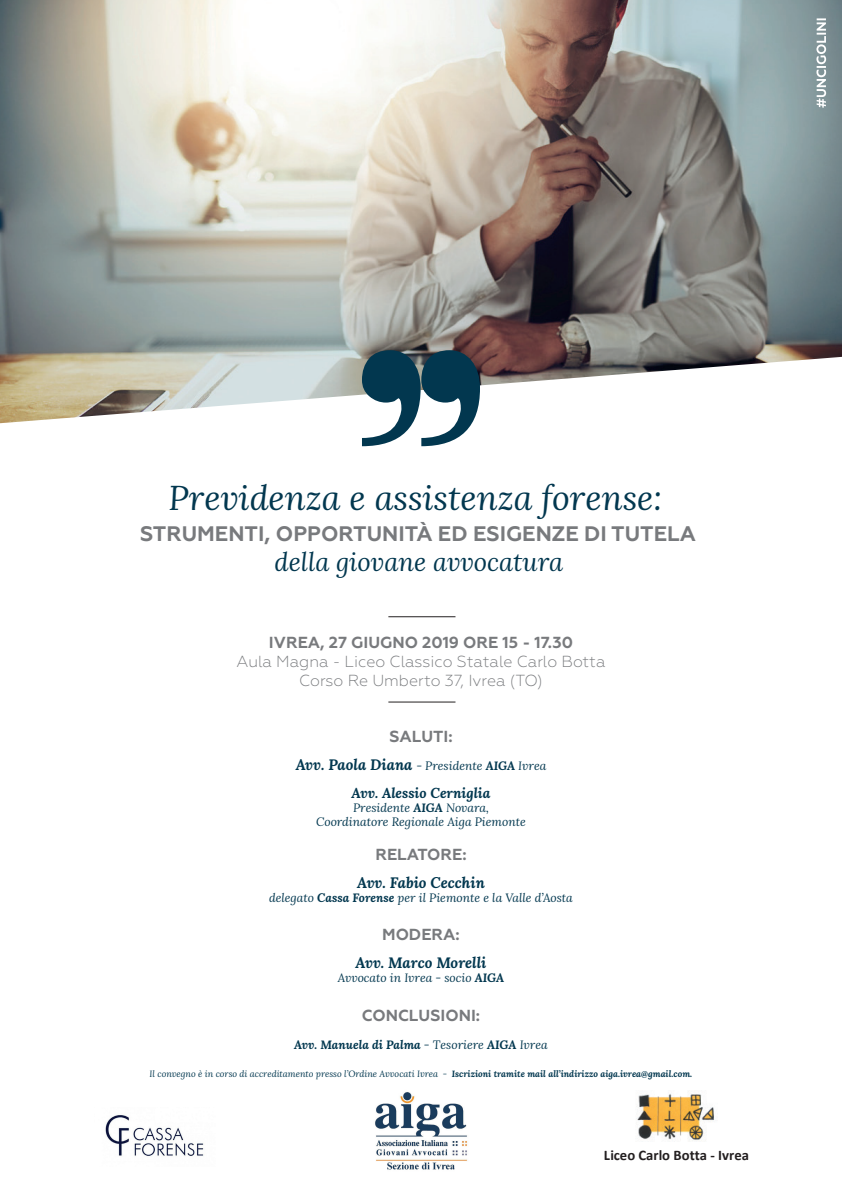
<style>
.page{position:relative;width:842px;height:1191px;background:#fff}
.page>*{position:absolute;margin:0;border:0;box-sizing:border-box;transform-origin:0 0}
.t1{font:italic 34.1px "Lora";color:#02374f}
.t2{font:italic 25.6px "Lora";color:#02374f}
.t3{font:700 21px "Geometria";color:#787a7d}
.t4{font:300 16px/19.2px "Geometria";color:#787a7d;text-align:center}
.t5{font:700 16px "Geometria";color:#787a7d}
.t6{font:italic 700 15px "Lora";color:#02374f}
.t7{font:700 14.7px "Calibri";color:#231f20}
.t8{font:italic 700 14px "Lora";color:#02374f}
.t9{font:italic 12px/14px "Lora";color:#02374f;text-align:center}
.t10{font:italic 700 12px "Lora";color:#02374f}
.t11{font:italic 9px "Lora";color:#02374f}
.s1{font-weight:700;font-size:15px}
.s2{font-weight:700}
.s3{font-weight:400}
</style>
<div class="page">
<img style="left:0;top:0;width:842px;height:357px">
<svg style="left:0;top:357px;width:840px;height:346px"></svg>
<svg style="left:362px;top:350px;width:118px;height:96px"></svg>
<svg style="left:816px;top:18px;width:10px;height:90px"></svg>
<hr style="left:388px;top:701px;width:67px;height:1px;background:#231f20">
<hr style="left:388px;top:616px;width:67px;height:1px;background:#231f20">
<img style="left:105px;top:1115px;width:99px;height:41px">
<img style="left:375px;top:1092px;width:92px;height:78px">
<img style="left:636px;top:1090px;width:78px;height:51px">
<h1 class="t1" style="left:169px;top:475px;width:495px">Previdenza e assistenza forense:</h1>
<h3 class="t3" style="left:140px;top:521px;width:558px">STRUMENTI, OPPORTUNITÀ ED ESIGENZE DI TUTELA</h3>
<h2 class="t2" style="left:274px;top:545px;width:290px">della giovane avvocatura</h2>
<h3 class="t5" style="left:269px;top:632px;width:306px">IVREA, 27 GIUGNO 2019 ORE 15 - 17.30</h3>
<h3 class="t4" style="left:236px;top:651px;width:370px">Aula Magna - Liceo Classico Statale Carlo Botta<br>Corso Re Umberto 37, Ivrea (TO)</h3>
<h3 class="t5" style="left:389px;top:727px;width:65px">SALUTI:</h3>
<p class="t9" style="left:296px;top:759px;width:252px"><span class="s1">Avv. Paola Diana</span> - Presidente <span class="s2">AIGA</span> Ivrea</p>
<p class="t8" style="left:352px;top:783px;width:140px">Avv. Alessio Cerniglia</p>
<p class="t9" style="left:316px;top:801px;width:211px">Presidente <span class="s2">AIGA</span> Novara,<br>Coordinatore Regionale Aiga Piemonte</p>
<h3 class="t5" style="left:375px;top:844px;width:93px">RELATORE:</h3>
<p class="t6" style="left:357px;top:871px;width:129px">Avv. Fabio Cecchin</p>
<p class="t9" style="left:269px;top:890px;width:305px">delegato <span class="s2">Cassa Forense</span> per il Piemonte e la Valle d’Aosta</p>
<h3 class="t5" style="left:382px;top:925px;width:79px">MODERA:</h3>
<p class="t6" style="left:356px;top:952px;width:132px">Avv. Marco Morelli</p>
<p class="t9" style="left:338px;top:970px;width:168px">Avvocato in Ivrea - socio <span class="s2">AIGA</span></p>
<h3 class="t5" style="left:362px;top:1005px;width:120px">CONCLUSIONI:</h3>
<p class="t10" style="left:294px;top:1035px;width:255px">Avv. Manuela di Palma <span class="s3">- Tesoriere</span> AIGA <span class="s3">Ivrea</span></p>
<p class="t11" style="left:150px;top:1067px;width:544px">Il convegno è in corso di accreditamento presso l’Ordine Avvocati Ivrea - <span class="s2">Iscrizioni tramite mail all’indirizzo aiga.ivrea@gmail.com.</span></p>
<p class="t7" style="left:604px;top:1145px;width:147px">Liceo Carlo Botta - Ivrea</p>
</div>
